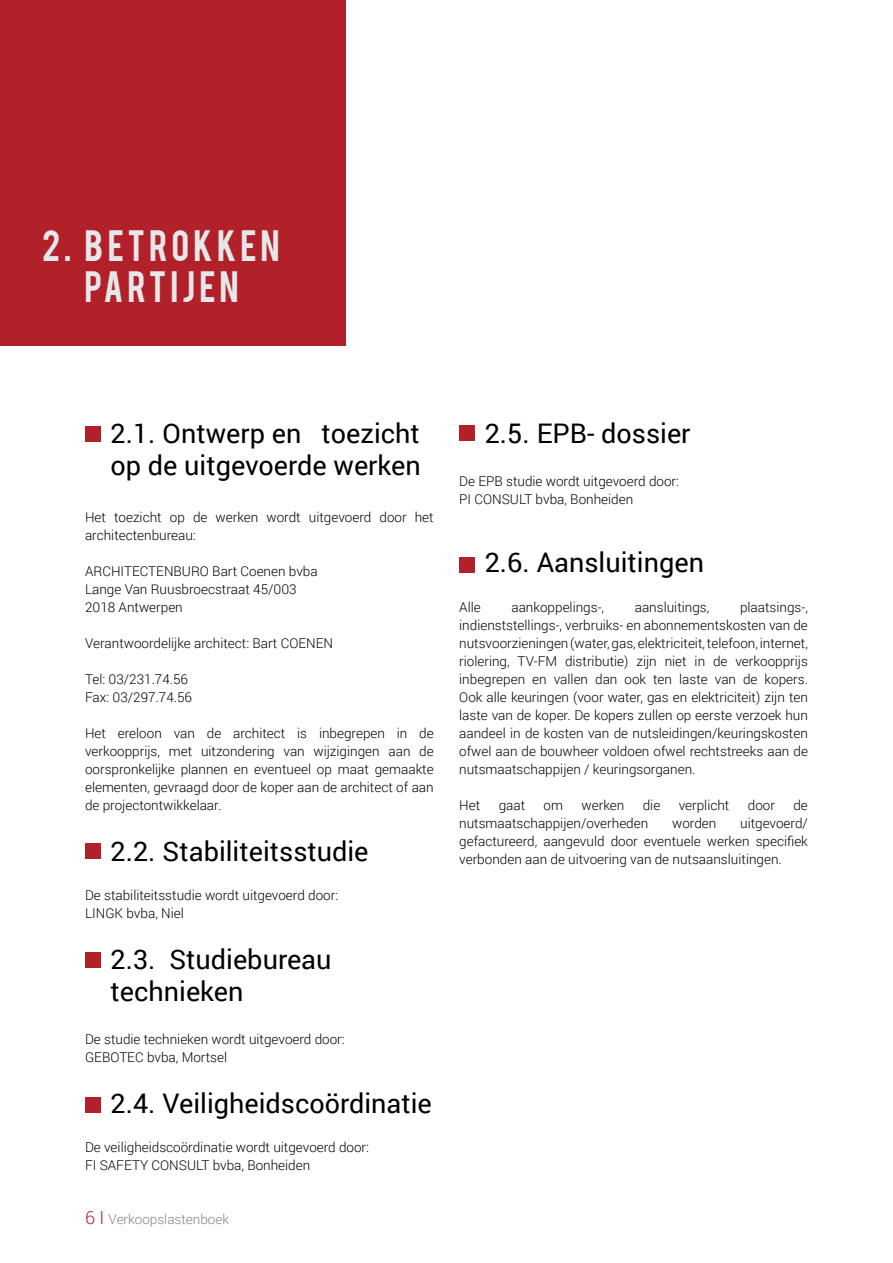
<style>
.page{position:relative;width:893px;height:1263px;background:#fff}
.page>*{position:absolute;margin:0;border:0;box-sizing:border-box;transform-origin:0 0}
.t1{font:34.5px/41.4px "Bebas";letter-spacing:.115em;color:#e6e7e8;text-align:center}
.t2{font:27px/32.4px "Roboto";color:#000}
.t3{font:300 13.5px/18px "Roboto";color:#000}
.t4{font:300 13.5px "Roboto";color:#808285}
.s1{font-size:18px;color:#b2202a}
</style>
<div class="page">
<div style="left:0;top:0;width:346px;height:346px;background:#b2202a"></div>
<div style="left:85px;top:843px;width:16px;height:16px;background:#b2202a"></div>
<div style="left:85px;top:952px;width:16px;height:16px;background:#b2202a"></div>
<div style="left:85px;top:426px;width:16px;height:16px;background:#b2202a"></div>
<div style="left:460px;top:557px;width:15px;height:16px;background:#b2202a"></div>
<div style="left:460px;top:425px;width:15px;height:16px;background:#b2202a"></div>
<div style="left:85px;top:1097px;width:16px;height:16px;background:#b2202a"></div>
<h1 class="t1" style="left:42px;top:222px;width:239px">2. BETROKKEN<br>PARTIJEN</h1>
<h2 class="t2" style="left:111px;top:416px;width:312px">2.1. Ontwerp en toezicht op de uitgevoerde werken</h2>
<p class="t3" style="left:85px;top:508px;width:350px">Het toezicht op de werken wordt uitgevoerd door het architectenbureau:</p>
<p class="t3" style="left:85px;top:562px;width:234px">ARCHITECTENBURO Bart Coenen bvba<br>Lange Van Ruusbroecstraat 45/003<br>2018 Antwerpen</p>
<p class="t3" style="left:85px;top:634px;width:250px">Verantwoordelijke architect: Bart COENEN</p>
<p class="t3" style="left:85px;top:670px;width:109px">Tel: 03/231.74.56<br>Fax: 03/297.74.56</p>
<p class="t3" style="left:85px;top:724px;width:350px;text-align:justify">Het ereloon van de architect is inbegrepen in de verkoopprijs, met uitzondering van wijzigingen aan de oorspronkelijke plannen en eventueel op maat gemaakte elementen, gevraagd door de koper aan de architect of aan de projectontwikkelaar.</p>
<h2 class="t2" style="left:111px;top:834px;width:259px">2.2. Stabiliteitsstudie</h2>
<p class="t3" style="left:85px;top:886px;width:255px">De stabiliteitsstudie wordt uitgevoerd door:<br>LINGK bvba, Niel</p>
<h2 class="t2" style="left:111px;top:942px;width:222px">2.3. Studiebureau technieken</h2>
<p class="t3" style="left:85px;top:1030px;width:261px">De studie technieken wordt uitgevoerd door:<br>GEBOTEC bvba, Mortsel</p>
<h2 class="t2" style="left:111px;top:1086px;width:323px">2.4. Veiligheidscoördinatie</h2>
<p class="t3" style="left:85px;top:1138px;width:286px">De veiligheidscoördinatie wordt uitgevoerd door:<br>FI SAFETY CONSULT bvba, Bonheiden</p>
<p class="t4" style="left:85px;top:1210px;width:146px"><span class="s1">6 Ӏ</span> Verkoopslastenboek</p>
<h2 class="t2" style="left:485px;top:416px;width:207px">2.5. EPB- dossier</h2>
<p class="t3" style="left:459px;top:472px;width:221px">De EPB studie wordt uitgevoerd door:<br>PI CONSULT bvba, Bonheiden</p>
<h2 class="t2" style="left:485px;top:546px;width:221px">2.6. Aansluitingen</h2>
<p class="t3" style="left:459px;top:598px;width:23px">Alle</p>
<p class="t3" style="left:511px;top:598px;width:94px">aankoppelings-,</p>
<p class="t3" style="left:635px;top:598px;width:76px">aansluitings,</p>
<p class="t3" style="left:459px;top:598px;width:350px;text-align:justify;text-indent:281px">plaatsings-, indienststellings-, verbruiks- en abonnementskosten van de nutsvoorzieningen (water, gas, elektriciteit, telefoon, internet, riolering, TV-FM distributie) zijn niet in de verkoopprijs inbegrepen en vallen dan ook ten laste van de kopers.<br>Ook alle keuringen (voor water, gas en elektriciteit) zijn ten laste van de koper. De kopers zullen op eerste verzoek hun aandeel in de kosten van de nutsleidingen/keuringskosten ofwel aan de bouwheer voldoen ofwel rechtstreeks aan de nutsmaatschappijen / keuringsorganen.</p>
<p class="t3" style="left:459px;top:796px;width:22px">Het</p>
<p class="t3" style="left:499px;top:796px;width:28px">gaat</p>
<p class="t3" style="left:544px;top:796px;width:21px">om</p>
<p class="t3" style="left:582px;top:796px;width:44px">werken</p>
<p class="t3" style="left:643px;top:796px;width:19px">die</p>
<p class="t3" style="left:679px;top:796px;width:52px">verplicht</p>
<p class="t3" style="left:748px;top:796px;width:29px">door</p>
<p class="t3" style="left:793px;top:796px;width:16px">de</p>
<p class="t3" style="left:459px;top:814px;width:191px">nutsmaatschappijen/overheden</p>
<p class="t3" style="left:672px;top:814px;width:46px">worden</p>
<p class="t3" style="left:459px;top:814px;width:350px;text-align:justify;text-indent:281px">uitgevoerd/ gefactureerd, aangevuld door eventuele werken specifiek verbonden aan de uitvoering van de nutsaansluitingen.</p>
</div>
